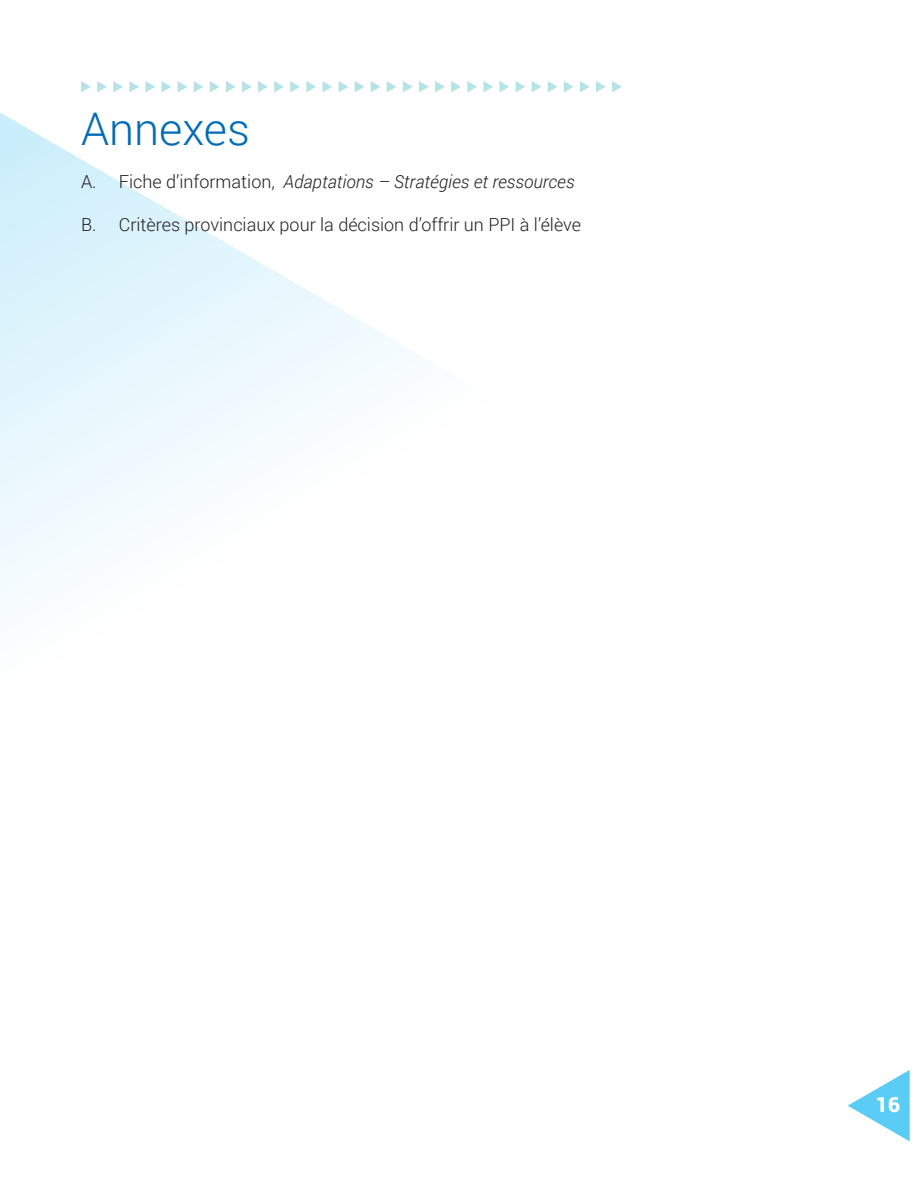
<style>
.page{position:relative;width:918px;height:1188px;background:#fff}
.page>*{position:absolute;margin:0;border:0;box-sizing:border-box;transform-origin:0 0}
.t1{font:300 45px "Roboto";color:#006bb6}
.t2{font:900 21px "Roboto";color:#fff}
.t3{font:300 18px "Roboto";color:#231f20}
.t4{font:italic 300 18px "Roboto";color:#231f20}
.s1{font-style:normal}
</style>
<div class="page">
<svg style="left:81px;top:81px;width:10px;height:12px"></svg>
<svg style="left:97px;top:81px;width:10px;height:12px"></svg>
<svg style="left:113px;top:81px;width:10px;height:12px"></svg>
<svg style="left:129px;top:81px;width:10px;height:12px"></svg>
<svg style="left:145px;top:81px;width:10px;height:12px"></svg>
<svg style="left:161px;top:81px;width:10px;height:12px"></svg>
<svg style="left:178px;top:81px;width:10px;height:11px"></svg>
<svg style="left:194px;top:81px;width:10px;height:11px"></svg>
<svg style="left:210px;top:81px;width:10px;height:11px"></svg>
<svg style="left:226px;top:81px;width:10px;height:11px"></svg>
<svg style="left:242px;top:81px;width:10px;height:12px"></svg>
<svg style="left:258px;top:81px;width:10px;height:12px"></svg>
<svg style="left:274px;top:81px;width:10px;height:12px"></svg>
<svg style="left:290px;top:81px;width:10px;height:12px"></svg>
<svg style="left:306px;top:81px;width:10px;height:12px"></svg>
<svg style="left:322px;top:81px;width:10px;height:12px"></svg>
<svg style="left:339px;top:81px;width:9px;height:11px"></svg>
<svg style="left:355px;top:81px;width:10px;height:11px"></svg>
<svg style="left:371px;top:81px;width:10px;height:11px"></svg>
<svg style="left:387px;top:81px;width:10px;height:11px"></svg>
<svg style="left:403px;top:81px;width:10px;height:12px"></svg>
<svg style="left:419px;top:81px;width:10px;height:12px"></svg>
<svg style="left:435px;top:81px;width:10px;height:12px"></svg>
<svg style="left:451px;top:81px;width:10px;height:12px"></svg>
<svg style="left:467px;top:81px;width:10px;height:12px"></svg>
<svg style="left:483px;top:81px;width:10px;height:12px"></svg>
<svg style="left:499px;top:81px;width:10px;height:12px"></svg>
<svg style="left:516px;top:81px;width:9px;height:11px"></svg>
<svg style="left:532px;top:81px;width:10px;height:11px"></svg>
<svg style="left:548px;top:81px;width:10px;height:11px"></svg>
<svg style="left:564px;top:81px;width:10px;height:11px"></svg>
<svg style="left:580px;top:81px;width:10px;height:12px"></svg>
<svg style="left:596px;top:81px;width:10px;height:12px"></svg>
<svg style="left:612px;top:81px;width:10px;height:12px"></svg>
<svg style="left:0;top:112px;width:406px;height:481px"></svg>
<svg style="left:848px;top:1070px;width:62px;height:71px"></svg>
<p class="t1" style="left:81px;top:98px;width:171px">Annexes</p>
<p class="t4" style="left:81px;top:169px;width:495px"><span class="s1">A. Fiche d’information,</span> Adaptations – Stratégies et ressources</p>
<p class="t3" style="left:81px;top:212px;width:502px">B. Critères provinciaux pour la décision d’offrir un PPI à l’élève</p>
<p class="t2" style="left:876px;top:1090px;width:26px">16</p>
</div>
